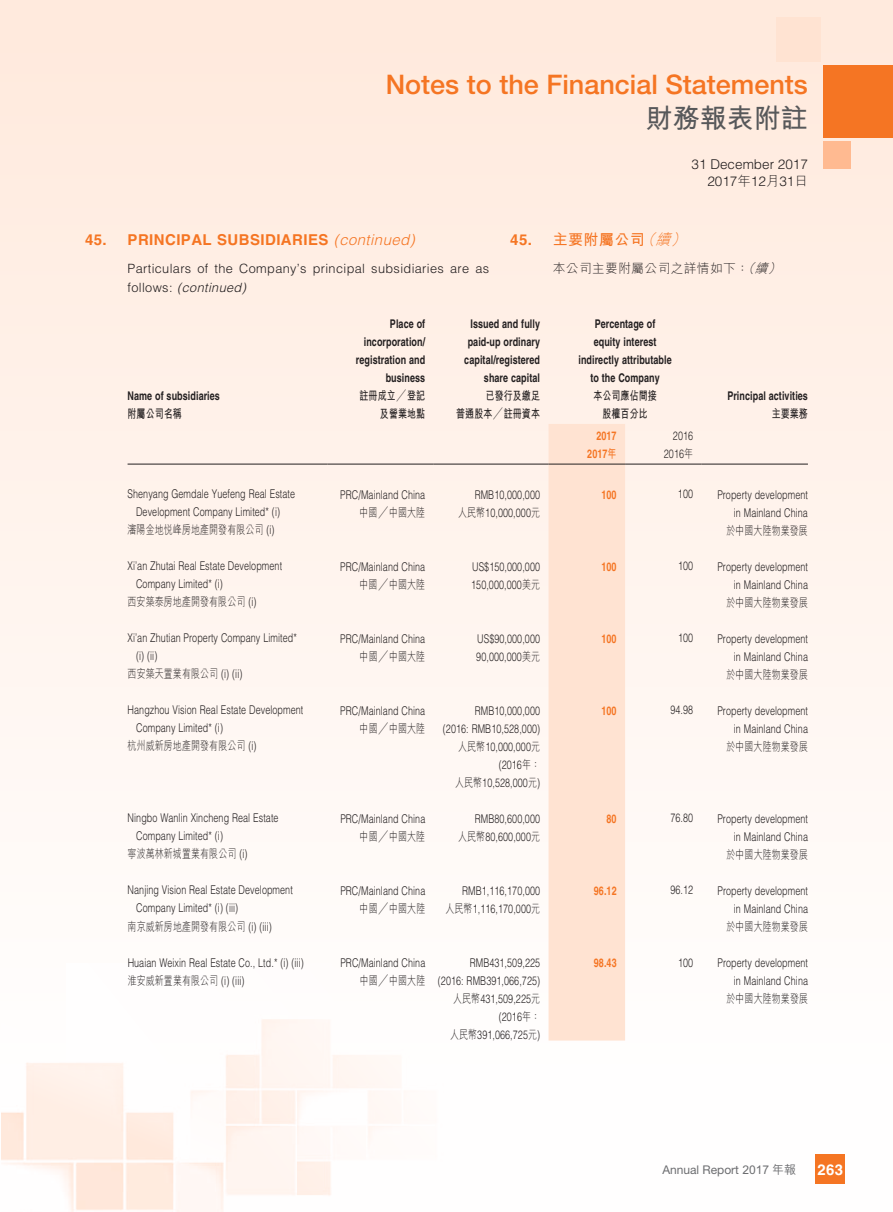
<style>
.page{position:relative;width:893px;height:1212px;background:#fff}
.page>*{position:absolute;margin:0;border:0;box-sizing:border-box;transform-origin:0 0}
.t1{font:500 27px "Helvetica Neue LT Std";color:#f57523}
.t2{font:700 27px "M Hei HK";color:#57585a}
.t3{font:700 15px "Helvetica LT Std";letter-spacing:.03em;color:#f57523}
.t4{font:700 15px "M Hei HK";letter-spacing:.03em;color:#f57523}
.t5{font:700 15px "Helvetica LT Std";color:#fff}
.t6{font:300 13.5px/17.1px "Helvetica LT Std";color:#231f20;text-align:right}
.t7{font:300 12.75px/19.5px "Helvetica LT Std";letter-spacing:.03em;color:#231f20}
.t8{font:300 12.75px "M Hei HK";letter-spacing:.03em;color:#231f20}
.t9{font:300 12px/18px "Helvetica LT Std";letter-spacing:.01em;color:#231f20;text-align:right;scale:.75 1}
.t10{font:300 12px "M Hei HK";letter-spacing:.01em;color:#231f20;scale:.75 1}
.t11{font:700 12px/18px "Helvetica LT Std";letter-spacing:.01em;color:#231f20;text-align:right;scale:.75 1}
.t12{font:700 12px/18px "M Hei HK";letter-spacing:.01em;color:#231f20;text-align:right;scale:.75 1}
.t13{font:700 12px "Helvetica LT Std";letter-spacing:.01em;color:#f57523;scale:.75 1}
.t14{font:12px "Helvetica Neue LT Std";color:#6c6d70}
.s1{font-family:"M Hei HK"}
.s2{font-weight:300;font-style:italic}
.s3{font-style:italic}
.s4{font-family:"Helvetica LT Std"}
.s5{font-family:"M Hei HK";font-weight:500}
</style>
<div class="page">
<div style="left:0;top:0;width:893px;height:1212px;background:linear-gradient(to bottom,#ffe9dc,#fff)"></div>
<img style="left:66px;top:963px;width:515px;height:249px">
<img style="left:0;top:984px;width:223px;height:228px">
<div style="left:815px;top:1154px;width:30px;height:30px;background:#f57523"></div>
<div style="left:823px;top:65px;width:70px;height:73px;background:#f57523"></div>
<div style="left:823px;top:141px;width:27px;height:28px;background:#ffba91"></div>
<div style="left:776px;top:17px;width:44px;height:45px;background:#ffe3d2"></div>
<div style="left:549px;top:424px;width:76px;height:616px;background:#ffe3d2"></div>
<hr style="left:128px;top:464px;width:199px;height:1px;background:#231f20">
<hr style="left:327px;top:464px;width:107px;height:1px;background:#231f20">
<hr style="left:434px;top:464px;width:115px;height:1px;background:#231f20">
<hr style="left:549px;top:464px;width:76px;height:1px;background:#231f20">
<hr style="left:625px;top:464px;width:77px;height:1px;background:#231f20">
<hr style="left:702px;top:464px;width:106px;height:1px;background:#231f20">
<h1 class="t1" style="left:386px;top:69px;width:424px">Notes to the Financial Statements</h1>
<h1 class="t2" style="left:646px;top:99px;width:163px">財務報表附註</h1>
<p class="t6" style="left:692px;top:155px;width:118px">31 December 2017<br>2017<span class="s1">年</span>12<span class="s1">月</span>31<span class="s1">日</span></p>
<p class="t3" style="left:85px;top:230px;width:331px">45. PRINCIPAL SUBSIDIARIES <span class="s2">(continued)</span></p>
<p class="t7" style="left:128px;top:258px;width:363px">Particulars of the Company’s principal subsidiaries are as follows: <span class="s3">(continued)</span></p>
<p class="t4" style="left:510px;top:228px;width:182px"><span class="s4">45.</span> 主要附屬公司<span class="s2">（續）</span></p>
<p class="t8" style="left:553px;top:259px;width:234px">本公司主要附屬公司之詳情如下：<span class="s3">（續）</span></p>
<p class="t11" style="left:128px;top:387px;width:125px">Name of subsidiaries</p>
<p class="t12" style="left:128px;top:404px;width:74px">附屬公司名稱</p>
<p class="t9" style="left:128px;top:485px;width:225px;text-align:center">Shenyang Gemdale Yuefeng Real Estate<br>Development Company Limited* (i)</p>
<p class="t10" style="left:128px;top:522px;width:198px">瀋陽金地悅峰房地產開發有限公司 <span class="s4">(i)</span></p>
<p class="t9" style="left:136px;top:557px;width:196px;text-align:left;text-indent:-9px">Xi’an Zhutai Real Estate Development<br>Company Limited* (i)</p>
<p class="t10" style="left:128px;top:594px;width:173px">西安築泰房地產開發有限公司 <span class="s4">(i)</span></p>
<p class="t9" style="left:136px;top:629px;width:216px;text-align:left;text-indent:-9px">Xi’an Zhutian Property Company Limited* (i) (ii)</p>
<p class="t10" style="left:128px;top:666px;width:155px">西安築天置業有限公司 <span class="s4">(i) (ii)</span></p>
<p class="t9" style="left:136px;top:701px;width:225px;text-align:left;text-indent:-9px">Hangzhou Vision Real Estate Development<br>Company Limited* (i)</p>
<p class="t10" style="left:128px;top:738px;width:173px">杭州威新房地產開發有限公司 <span class="s4">(i)</span></p>
<p class="t9" style="left:136px;top:809px;width:191px;text-align:left;text-indent:-9px">Ningbo Wanlin Xincheng Real Estate<br>Company Limited* (i)</p>
<p class="t10" style="left:128px;top:846px;width:161px">寧波萬林新城置業有限公司 <span class="s4">(i)</span></p>
<p class="t9" style="left:136px;top:881px;width:210px;text-align:left;text-indent:-9px">Nanjing Vision Real Estate Development<br>Company Limited* (i) (iii)</p>
<p class="t10" style="left:128px;top:918px;width:194px">南京威新房地產開發有限公司 <span class="s4">(i) (iii)</span></p>
<p class="t9" style="left:128px;top:953px;width:236px">Huaian Weixin Real Estate Co., Ltd.* (i) (iii)</p>
<p class="t10" style="left:128px;top:972px;width:157px">淮安威新置業有限公司 <span class="s4">(i) (iii)</span></p>
<p class="t11" style="left:356px;top:315px;width:94px">Place of incorporation/ registration and business</p>
<p class="t12" style="left:360px;top:386px;width:89px">註冊成立╱登記及營業地點</p>
<p class="t9" style="left:340px;top:485px;width:115px">PRC/Mainland China</p>
<p class="t10" style="left:360px;top:504px;width:89px">中國╱中國大陸</p>
<p class="t9" style="left:340px;top:557px;width:115px">PRC/Mainland China</p>
<p class="t10" style="left:360px;top:576px;width:89px">中國╱中國大陸</p>
<p class="t9" style="left:340px;top:629px;width:115px">PRC/Mainland China</p>
<p class="t10" style="left:360px;top:648px;width:89px">中國╱中國大陸</p>
<p class="t9" style="left:340px;top:701px;width:115px">PRC/Mainland China</p>
<p class="t10" style="left:360px;top:720px;width:89px">中國╱中國大陸</p>
<p class="t9" style="left:340px;top:809px;width:115px">PRC/Mainland China</p>
<p class="t10" style="left:360px;top:828px;width:89px">中國╱中國大陸</p>
<p class="t9" style="left:340px;top:881px;width:115px">PRC/Mainland China</p>
<p class="t10" style="left:360px;top:900px;width:89px">中國╱中國大陸</p>
<p class="t9" style="left:340px;top:953px;width:115px">PRC/Mainland China</p>
<p class="t10" style="left:360px;top:972px;width:89px">中國╱中國大陸</p>
<p class="t11" style="left:464px;top:315px;width:103px">Issued and fully paid-up ordinary capital/registered share capital</p>
<p class="t12" style="left:456px;top:386px;width:113px">已發行及繳足<br>普通股本╱註冊資本</p>
<p class="t11" style="left:578px;top:315px;width:126px;text-align:center">Percentage of<br>equity interest indirectly attributable to the Company</p>
<p class="t12" style="left:593px;top:386px;width:86px;text-align:center">本公司應佔間接股權百分比</p>
<p class="t11" style="left:727px;top:387px;width:109px">Principal activities</p>
<p class="t12" style="left:772px;top:404px;width:50px">主要業務</p>
<p class="t13" style="left:596px;top:429px;width:28px">2017</p>
<p class="t9" style="left:673px;top:426px;width:28px">2016</p>
<p class="t13" style="left:587px;top:447px;width:41px">2017<span class="s1">年</span></p>
<p class="t9" style="left:664px;top:445px;width:41px">2016<span class="s1">年</span></p>
<p class="t9" style="left:458px;top:485px;width:111px">RMB10,000,000<br><span class="s1">人民幣</span>10,000,000<span class="s1">元</span></p>
<p class="t13" style="left:601px;top:487px;width:22px">100</p>
<p class="t9" style="left:678px;top:485px;width:22px">100</p>
<p class="t9" style="left:717px;top:485px;width:122px">Property development in Mainland China</p>
<p class="t10" style="left:726px;top:522px;width:110px">於中國大陸物業發展</p>
<p class="t9" style="left:471px;top:557px;width:93px;text-align:left">US$150,000,000<br>150,000,000<span class="s1">美元</span></p>
<p class="t13" style="left:601px;top:559px;width:22px">100</p>
<p class="t9" style="left:678px;top:557px;width:22px">100</p>
<p class="t9" style="left:717px;top:557px;width:122px">Property development in Mainland China</p>
<p class="t10" style="left:726px;top:594px;width:110px">於中國大陸物業發展</p>
<p class="t9" style="left:476px;top:629px;width:87px;text-align:left">US$90,000,000<br>90,000,000<span class="s1">美元</span></p>
<p class="t13" style="left:601px;top:631px;width:22px">100</p>
<p class="t9" style="left:678px;top:629px;width:22px">100</p>
<p class="t9" style="left:717px;top:629px;width:122px">Property development in Mainland China</p>
<p class="t10" style="left:726px;top:666px;width:110px">於中國大陸物業發展</p>
<p class="t9" style="left:443px;top:701px;width:131px">RMB10,000,000<br>(2016: RMB10,528,000)<span class="s1">人民幣</span>10,000,000<span class="s1">元</span>(2016<span class="s1">年：<br>人民幣</span>10,528,000<span class="s1">元</span>)</p>
<p class="t13" style="left:601px;top:703px;width:22px">100</p>
<p class="t9" style="left:670px;top:701px;width:32px">94.98</p>
<p class="t9" style="left:717px;top:701px;width:122px">Property development in Mainland China</p>
<p class="t10" style="left:726px;top:738px;width:110px">於中國大陸物業發展</p>
<p class="t9" style="left:458px;top:809px;width:111px">RMB80,600,000<br><span class="s1">人民幣</span>80,600,000<span class="s1">元</span></p>
<p class="t13" style="left:607px;top:811px;width:15px">80</p>
<p class="t9" style="left:670px;top:809px;width:32px">76.80</p>
<p class="t9" style="left:717px;top:809px;width:122px">Property development in Mainland China</p>
<p class="t10" style="left:726px;top:846px;width:110px">於中國大陸物業發展</p>
<p class="t9" style="left:445px;top:881px;width:128px">RMB1,116,170,000<br><span class="s1">人民幣</span>1,116,170,000<span class="s1">元</span></p>
<p class="t13" style="left:594px;top:883px;width:32px">96.12</p>
<p class="t9" style="left:670px;top:881px;width:32px">96.12</p>
<p class="t9" style="left:717px;top:881px;width:122px">Property development in Mainland China</p>
<p class="t10" style="left:726px;top:918px;width:110px">於中國大陸物業發展</p>
<p class="t9" style="left:438px;top:953px;width:138px">RMB431,509,225<br>(2016: RMB391,066,725)<span class="s1">人民幣</span>431,509,225<span class="s1">元</span>(2016<span class="s1">年：<br>人民幣</span>391,066,725<span class="s1">元</span>)</p>
<p class="t13" style="left:594px;top:955px;width:32px">98.43</p>
<p class="t9" style="left:678px;top:953px;width:22px">100</p>
<p class="t9" style="left:717px;top:953px;width:122px">Property development in Mainland China</p>
<p class="t10" style="left:726px;top:990px;width:110px">於中國大陸物業發展</p>
<p class="t14" style="left:662px;top:1162px;width:135px">Annual Report <span class="s5">2017 年報</span></p>
<p class="t5" style="left:817px;top:1160px;width:27px">263</p>
</div>
